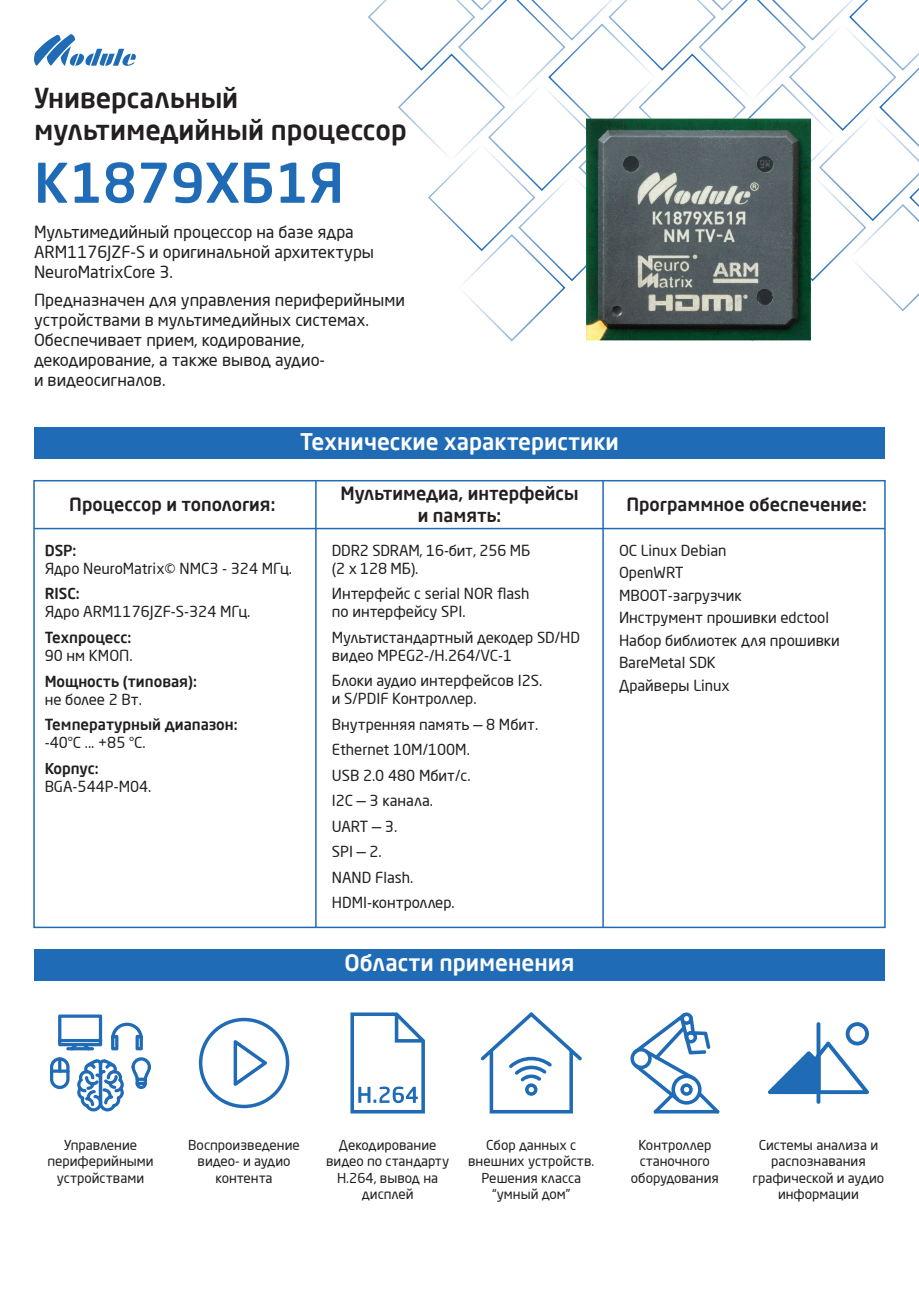
<style>
.page{position:relative;width:919px;height:1289px;background:#fff}
.page>*{position:absolute;margin:0;border:0;box-sizing:border-box;transform-origin:0 0}
.t1{font:500 54px "Neo Sans Pro";color:#206bb5}
.t2{font:500 27px/32.4px "Neo Sans Pro";color:#231f20}
.t3{font:500 22.5px "Neo Sans Pro";color:#fff}
.t4{font:500 18px/21.6px "Neo Sans Pro";color:#231f20;text-align:center}
.t5{font:16.5px/19.8px "Neo Sans Pro";color:#231f20}
.t6{font:15px/25.5px "Neo Sans Pro";color:#231f20}
.t7{font:500 15px "Neo Sans Pro";color:#231f20}
.t8{font:13.5px/16.2px "Neo Sans Pro";color:#231f20;text-align:center}
</style>
<div class="page">
<svg style="left:368px;top:0;width:550px;height:342px"></svg>
<div style="left:34px;top:427px;width:850px;height:32px;background:#206bb5"></div>
<div style="left:34px;top:948px;width:850px;height:32px;background:#206bb5"></div>
<svg style="left:34px;top:34px;width:102px;height:32px"></svg>
<div style="left:33px;top:480px;width:852px;height:448px;background:#fff;border:2px solid #206bb5"></div>
<hr style="left:315px;top:480px;width:1px;height:447px;background:#206bb5">
<hr style="left:602px;top:480px;width:1px;height:447px;background:#206bb5">
<hr style="left:34px;top:528px;width:850px;height:1px;background:#206bb5">
<svg style="left:199px;top:1017px;width:90px;height:91px"></svg>
<svg style="left:630px;top:1012px;width:89px;height:101px"></svg>
<svg style="left:768px;top:1022px;width:101px;height:72px"></svg>
<hr style="left:816px;top:1022px;width:4px;height:81px;background:#206bb5;border-radius:2px">
<svg style="left:350px;top:1012px;width:75px;height:101px"></svg>
<svg style="left:480px;top:1012px;width:102px;height:101px"></svg>
<svg style="left:77px;top:1059px;width:47px;height:52px"></svg>
<svg style="left:50px;top:1057px;width:20px;height:32px"></svg>
<hr style="left:50px;top:1069px;width:20px;height:3px;background:#206bb5;border-radius:2px">
<hr style="left:58px;top:1057px;width:3px;height:15px;background:#206bb5;border-radius:2px">
<svg style="left:58px;top:1014px;width:44px;height:33px"></svg>
<hr style="left:66px;top:1047px;width:28px;height:3px;background:#206bb5;border-radius:2px">
<svg style="left:111px;top:1022px;width:32px;height:28px"></svg>
<svg style="left:131px;top:1057px;width:20px;height:32px"></svg>
<img style="left:587px;top:119px;width:223px;height:221px">
<h2 class="t2" style="left:34px;top:81px;width:374px">Универсальный мультимедийный процессор</h2>
<h1 class="t1" style="left:34px;top:149px;width:311px">К1879ХБ1Я</h1>
<p class="t5" style="left:34px;top:222px;width:342px">Мультимедийный процессор на базе ядра<br>ARM1176JZF-S и оригинальной архитектуры<br>NeuroMatrixCore 3.</p>
<p class="t5" style="left:34px;top:290px;width:372px">Предназначен для управления периферийными устройствами в мультимедийных системах.<br>Обеспечивает прием, кодирование, декодирование, а также вывод аудио-<br>и видеосигналов.</p>
<h3 class="t3" style="left:300px;top:427px;width:320px">Технические характеристики</h3>
<p class="t4" style="left:69px;top:493px;width:207px">Процессор и топология:</p>
<p class="t4" style="left:340px;top:482px;width:239px">Мультимедиа, интерфейсы и память:</p>
<p class="t4" style="left:626px;top:493px;width:242px">Программное обеспечение:</p>
<p class="t7" style="left:45px;top:541px;width:33px">DSP:</p>
<p class="t6" style="left:45px;top:555px;width:249px">Ядро NeuroMatrix© NMC3 - 324 МГц.</p>
<p class="t7" style="left:45px;top:584px;width:37px">RISC:</p>
<p class="t6" style="left:45px;top:599px;width:207px">Ядро ARM1176JZF-S-324 МГц.</p>
<p class="t7" style="left:45px;top:628px;width:88px">Техпроцесс:</p>
<p class="t6" style="left:45px;top:642px;width:90px">90 нм КМОП.</p>
<p class="t7" style="left:45px;top:671px;width:154px">Мощность (типовая):</p>
<p class="t6" style="left:45px;top:686px;width:99px">не более 2 Вт.</p>
<p class="t7" style="left:45px;top:715px;width:194px">Температурный диапазон:</p>
<p class="t6" style="left:45px;top:729px;width:102px">-40°C ... +85 °C.</p>
<p class="t7" style="left:45px;top:758px;width:55px">Корпус:</p>
<p class="t6" style="left:45px;top:773px;width:108px">BGA-544P-M04.</p>
<p class="t6" style="left:332px;top:541px;width:200px;line-height:18px">DDR2 SDRAM, 16-бит, 256 МБ (2 х 128 МБ).</p>
<p class="t6" style="left:332px;top:584px;width:199px;line-height:18px">Интерфейс с serial NOR flash по интерфейсу SPI.</p>
<p class="t6" style="left:332px;top:628px;width:250px;line-height:18px">Мультистандартный декодер SD/HD видео MPEG2-/H.264/VC-1</p>
<p class="t6" style="left:332px;top:671px;width:212px;line-height:18px">Блоки аудио интерфейсов I2S. и S/PDIF Контроллер.</p>
<p class="t6" style="left:332px;top:711px;width:208px">Внутренняя память — 8 Мбит.<br>Ethernet 10M/100M.<br>USB 2.0 480 Мбит/с.<br>I2C — 3 канала.<br>UART — 3.<br>SPI — 2.<br>NAND Flash.<br>HDMI-контроллер.</p>
<h3 class="t3" style="left:344px;top:948px;width:231px">Области применения</h3>
<p class="t6" style="left:619px;top:539px;width:222px;line-height:22.5px">ОС Linux Debian<br>OpenWRT<br>MBOOT-загрузчик<br>Инструмент прошивки edctool<br>Набор библиотек для прошивки<br>BareMetal SDK<br>Драйверы Linux</p>
<p class="t8" style="left:47px;top:1136px;width:108px">Управление периферийными устройствами</p>
<p class="t8" style="left:188px;top:1136px;width:113px">Воспроизведение видео- и аудио контента</p>
<p class="t8" style="left:326px;top:1136px;width:125px">Декодирование видео по стандарту<br>H.264, вывод на дисплей</p>
<p class="t8" style="left:468px;top:1136px;width:128px">Сбор данных с внешних устройств.<br>Решения класса “умный дом”</p>
<p class="t8" style="left:631px;top:1136px;width:89px">Контроллер станочного оборудования</p>
<p class="t8" style="left:752px;top:1136px;width:133px">Системы анализа и распознавания графической и аудио информации</p>
</div>
